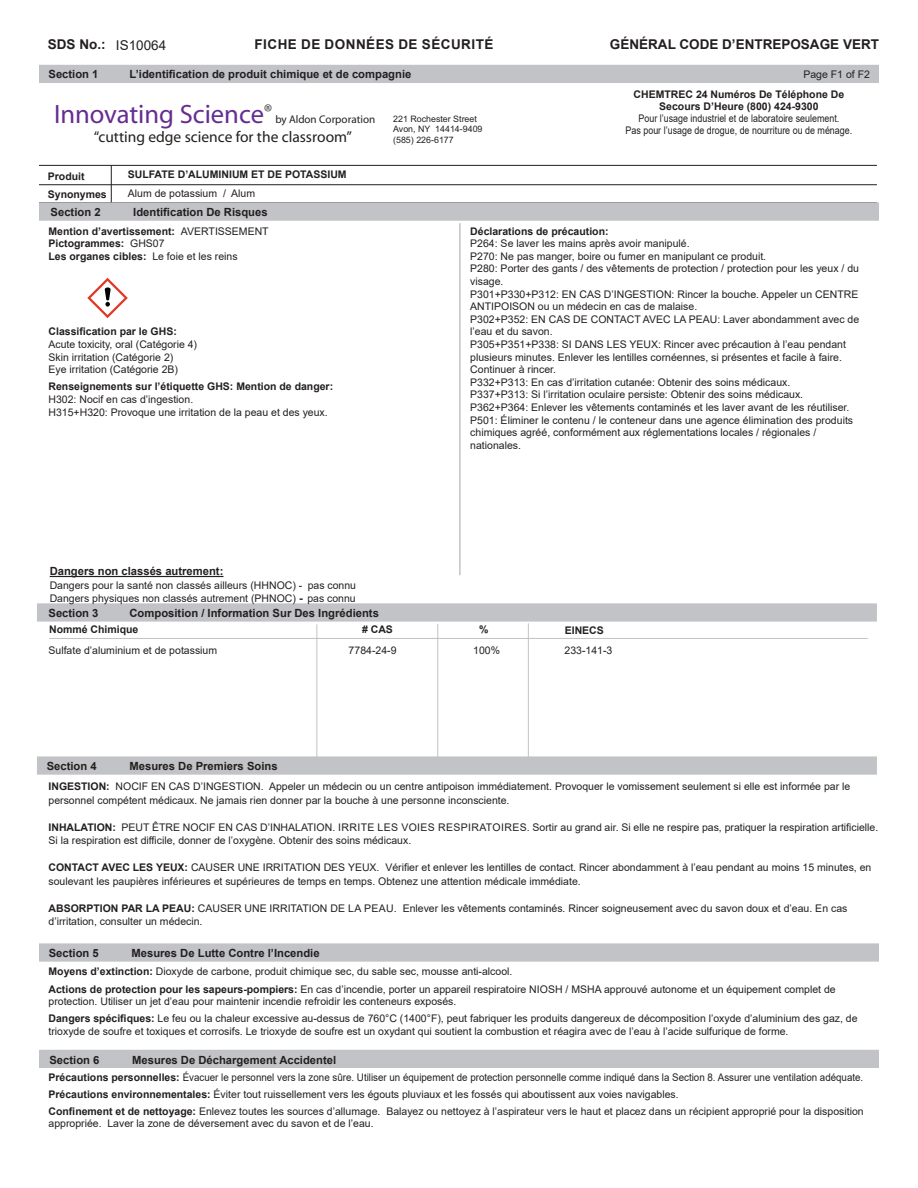
<style>
.page{position:relative;width:918px;height:1188px;background:#fff}
.page>*{position:absolute;margin:0;border:0;box-sizing:border-box;transform-origin:0 0}
.t1{font:26.55px "Myriad";color:#652d91}
.t2{font:15.45px "Myriad";color:#231f20}
.t3{font:700 13.5px "Arial";color:#231f20}
.t4{font:700 13.5px "Arial";letter-spacing:.035em;color:#231f20}
.t5{font:13.5px "Arial";color:#231f20}
.t6{font:700 11.25px "Arial";color:#231f20}
.t7{font:11.1px "Myriad";color:#231f20}
.t8{font:10.5px/12.6px "Arial";color:#231f20}
.t9{font:10.5px/16.8px "Arial";color:#231f20;scale:.93 1}
.t10{font:700 10.5px/12.6px "Arial";color:#231f20;text-align:center}
.t11{font:10.5px/12px "Arial";color:#231f20;text-align:center;scale:.85 1}
.t12{font:8.85px/10.6px "Arial";color:#231f20}
.s1{font-weight:400}
.s2{font-weight:700;font-size:11.25px}
.s3{font-weight:700}
</style>
<div class="page">
<hr style="left:111px;top:165px;width:1px;height:39px;background:#231f20">
<div style="left:39px;top:65px;width:840px;height:18px;background:#c2c3c6"></div>
<div style="left:37px;top:756px;width:840px;height:19px;background:#c2c3c6;border:2px solid #c2c3c6"></div>
<div style="left:39px;top:943px;width:840px;height:19px;background:#c2c3c6;border:2px solid #c2c3c6"></div>
<hr style="left:39px;top:184px;width:838px;height:1px;background:#231f20">
<div style="left:39px;top:1050px;width:840px;height:18px;background:#c2c3c6"></div>
<div style="left:37px;top:603px;width:840px;height:19px;background:#c2c3c6;border:2px solid #c2c3c6"></div>
<div style="left:39px;top:202px;width:840px;height:19px;background:#c2c3c6;border:2px solid #c2c3c6"></div>
<hr style="left:39px;top:165px;width:838px;height:1px;background:#231f20">
<hr style="left:437px;top:624px;width:1px;height:135px;background:#c2c3c6">
<hr style="left:49px;top:638px;width:819px;height:1px;background:#c2c3c6">
<hr style="left:316px;top:624px;width:1px;height:135px;background:#c2c3c6">
<hr style="left:528px;top:623px;width:1px;height:135px;background:#c2c3c6">
<hr style="left:459px;top:223px;width:2px;height:352px;background:#c2c3c6">
<hr style="left:50px;top:576px;width:173px;height:1px;background:#231f20">
<svg style="left:87px;top:278px;width:41px;height:40px"></svg>
<p class="t3" style="left:48px;top:35px;width:114px">SDS No.: <span class="s1">AA0195</span></p>
<p class="t3" style="left:610px;top:35px;width:271px">GÉNÉRAL CODE D’ENTREPOSAGE VERT</p>
<p class="t4" style="left:255px;top:35px;width:240px">FICHE DE DONNÉES DE SÉCURITÉ</p>
<p class="t5" style="left:116px;top:36px;width:52px">IS10064</p>
<p class="t6" style="left:49px;top:66px;width:52px">Section 1</p>
<p class="t6" style="left:130px;top:66px;width:283px">L’identification de produit chimique et de compagnie</p>
<p class="t1" style="left:54px;top:101px;width:220px">Innovating Science<sup>®</sup></p>
<p class="t7" style="left:275px;top:114px;width:101px">by Aldon Corporation</p>
<p class="t2" style="left:94px;top:129px;width:260px">“cutting edge science for the classroom”</p>
<p class="t12" style="left:393px;top:113px;width:91px">221 Rochester Street<br>Avon, NY 14414-9409 (585) 226-6177</p>
<p class="t8" style="left:803px;top:67px;width:68px">Page F1 of F2</p>
<p class="t10" style="left:634px;top:88px;width:212px;line-height:12px">CHEMTREC 24 Numéros De Téléphone De<br>Secours D’Heure (800) 424-9300</p>
<p class="t11" style="left:626px;top:112px;width:268px">Pour l’usage industriel et de laboratoire seulement.<br>Pas pour l’usage de drogue, de nourriture ou de ménage.</p>
<p class="t10" style="left:128px;top:168px;width:220px">SULFATE D’ALUMINIUM ET DE POTASSIUM</p>
<p class="t8" style="left:128px;top:187px;width:129px">Alum de potassium / Alum</p>
<p class="t10" style="left:49px;top:225px;width:222px;text-align:left">Mention d’avertissement: <span class="s1">AVERTISSEMENT<br></span>Pictogrammes: <span class="s1">GHS07<br></span>Les organes cibles: <span class="s1">Le foie et les reins</span></p>
<p class="t10" style="left:48px;top:170px;width:38px">Produit</p>
<p class="t10" style="left:48px;top:188px;width:60px">Synonymes</p>
<p class="t6" style="left:51px;top:204px;width:52px">Section 2</p>
<p class="t6" style="left:133px;top:204px;width:136px">Identification De Risques</p>
<p class="t10" style="left:49px;top:326px;width:130px">Classification par le GHS:</p>
<p class="t8" style="left:49px;top:338px;width:150px">Acute toxicity, oral (Catégorie 4)<br>Skin irritation (Catégorie 2)<br>Eye irritation (Catégorie 2B)</p>
<p class="t10" style="left:49px;top:380px;width:286px">Renseignements sur l’étiquette GHS: Mention de danger:</p>
<p class="t8" style="left:49px;top:393px;width:281px">H302: Nocif en cas d’ingestion.<br>H315+H320: Provoque une irritation de la peau et des yeux.</p>
<p class="t6" style="left:50px;top:563px;width:175px">Dangers non classés autrement:</p>
<p class="t8" style="left:50px;top:578px;width:308px;line-height:13.5px">Dangers pour la santé non classés ailleurs (HHNOC) -<br>Dangers physiques non classés autrement (PHNOC) <span class="s2">-</span> pas connu</p>
<p class="t8" style="left:308px;top:579px;width:50px">pas connu</p>
<p class="t6" style="left:49px;top:605px;width:52px">Section 3</p>
<p class="t6" style="left:130px;top:605px;width:251px">Composition / Information Sur Des Ingrédients</p>
<p class="t10" style="left:470px;top:225px;width:140px">Déclarations de précaution:</p>
<p class="t8" style="left:470px;top:237px;width:390px">P264: Se laver les mains après avoir manipulé.<br>P270: Ne pas manger, boire ou fumer en manipulant ce produit.<br>P280: Porter des gants / des vêtements de protection / protection pour les yeux / du visage.<br>P301+P330+P312: EN CAS D’INGESTION: Rincer la bouche. Appeler un CENTRE ANTIPOISON ou un médecin en cas de malaise.<br>P302+P352: EN CAS DE CONTACT AVEC LA PEAU: Laver abondamment avec de l’eau et du savon.<br>P305+P351+P338: SI DANS LES YEUX: Rincer avec précaution à l’eau pendant plusieurs minutes. Enlever les lentilles cornéennes, si présentes et facile à faire.<br>Continuer à rincer.<br>P332+P313: En cas d’irritation cutanée: Obtenir des soins médicaux.<br>P337+P313: Si l’irritation oculaire persiste: Obtenir des soins médicaux.<br>P362+P364: Enlever les vêtements contaminés et les laver avant de les réutiliser.<br>P501: Éliminer le contenu / le conteneur dans une agence élimination des produits chimiques agréé, conformément aux réglementations locales / régionales / nationales.</p>
<p class="t10" style="left:49px;top:623px;width:91px">Nommé Chimique</p>
<p class="t10" style="left:362px;top:623px;width:32px"># CAS</p>
<p class="t10" style="left:479px;top:623px;width:11px">%</p>
<p class="t10" style="left:565px;top:624px;width:41px">EINECS</p>
<p class="t8" style="left:49px;top:644px;width:170px">Sulfate d’aluminium et de potassium</p>
<p class="t8" style="left:349px;top:644px;width:49px">7784-24-9</p>
<p class="t8" style="left:473px;top:644px;width:28px">100%</p>
<p class="t8" style="left:565px;top:644px;width:49px">233-141-3</p>
<p class="t6" style="left:47px;top:758px;width:52px">Section 4</p>
<p class="t6" style="left:129px;top:758px;width:150px">Mesures De Premiers Soins</p>
<p class="t8" style="left:49px;top:780px;width:803px;line-height:13.5px"><span class="s3">INGESTION:</span> NOCIF EN CAS D’INGESTION. Appeler un médecin ou un centre antipoison immédiatement. Provoquer le vomissement seulement si elle est informée par le personnel compétent médicaux. Ne jamais rien donner par la bouche à une personne inconsciente.</p>
<p class="t8" style="left:49px;top:820px;width:831px;line-height:13.5px"><span class="s3">INHALATION:</span> PEUT ÊTRE NOCIF EN CAS D’INHALATION. IRRITE LES VOIES RESPIRATOIRES. Sortir au grand air. Si elle ne respire pas, pratiquer la respiration artificielle.<br>Si la respiration est difficile, donner de l’oxygène. Obtenir des soins médicaux.</p>
<p class="t8" style="left:49px;top:861px;width:824px;line-height:13.5px"><span class="s3">CONTACT AVEC LES YEUX:</span> CAUSER UNE IRRITATION DES YEUX. Vérifier et enlever les lentilles de contact. Rincer abondamment à l’eau pendant au moins 15 minutes, en soulevant les paupières inférieures et supérieures de temps en temps. Obtenez une attention médicale immédiate.</p>
<p class="t8" style="left:49px;top:901px;width:800px;line-height:13.5px"><span class="s3">ABSORPTION PAR LA PEAU:</span> CAUSER UNE IRRITATION DE LA PEAU. Enlever les vêtements contaminés. Rincer soigneusement avec du savon doux et d’eau. En cas d’irritation, consulter un médecin.</p>
<p class="t6" style="left:49px;top:945px;width:52px">Section 5</p>
<p class="t6" style="left:132px;top:945px;width:190px">Mesures De Lutte Contre l’Incendie</p>
<p class="t8" style="left:49px;top:962px;width:789px;line-height:18px"><span class="s3">Moyens d’extinction:</span> Dioxyde de carbone, produit chimique sec, du sable sec, mousse anti-alcool.<br><span class="s3">Actions de protection pour les sapeurs-pompiers:</span> En cas d’incendie, porter un appareil respiratoire NIOSH / MSHA approuvé autonome et un équipement complet de</p>
<p class="t8" style="left:49px;top:993px;width:811px;line-height:17.1px">protection. Utiliser un jet d’eau pour maintenir incendie refroidir les conteneurs exposés.<br><span class="s3">Dangers spécifiques:</span> Le feu ou la chaleur excessive au-dessus de 760°C (1400°F), peut fabriquer les produits dangereux de décomposition l’oxyde d’aluminium des gaz, de</p>
<p class="t8" style="left:49px;top:1025px;width:742px">trioxyde de soufre et toxiques et corrosifs. Le trioxyde de soufre est un oxydant qui soutient la combustion et réagira avec de l’eau à l’acide sulfurique de forme.</p>
<p class="t6" style="left:49px;top:1052px;width:52px">Section 6</p>
<p class="t6" style="left:132px;top:1052px;width:206px">Mesures De Déchargement Accidentel</p>
<p class="t9" style="left:49px;top:1069px;width:878px"><span class="s3">Précautions personnelles:</span> Évacuer le personnel vers la zone sûre. Utiliser un équipement de protection personnelle comme indiqué dans la Section 8. Assurer une ventilation adéquate.<br><span class="s3">Précautions environnementales:</span> Éviter tout ruissellement vers les égouts pluviaux et les fossés qui aboutissent aux voies navigables.<br><span class="s3">Confinement et de nettoyage:</span> Enlevez toutes les sources d’allumage. Balayez ou nettoyez à l’aspirateur vers le haut et placez dans un récipient approprié pour la disposition</p>
<p class="t8" style="left:49px;top:1117px;width:327px">appropriée. Laver la zone de déversement avec du savon et de l’eau.</p>
</div>
